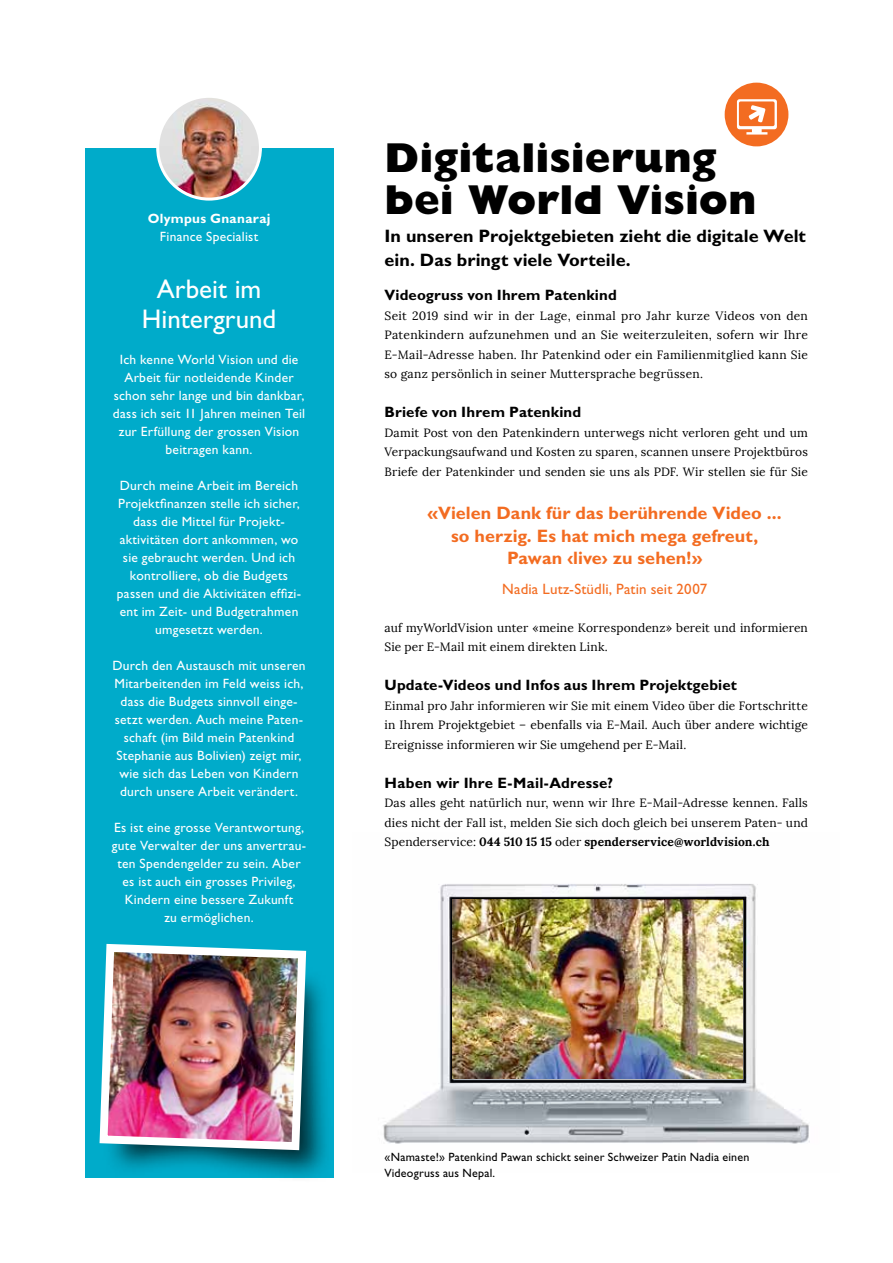
<style>
.page{position:relative;width:893px;height:1263px;background:#fff}
.page>*{position:absolute;margin:0;border:0;box-sizing:border-box;transform-origin:0 0}
.t1{font:800 42px/42px "Gill Sans Std";color:#000}
.t2{font:27px/30px "Gill Sans Std";color:#fff;text-align:center}
.t3{font:700 18px/22.5px "Gill Sans Std";letter-spacing:.005em;color:#f36c21;text-align:center}
.t4{font:700 18px/24px "Gill Sans Std";color:#000}
.t5{font:700 15px "Gill Sans Std";letter-spacing:.01em;color:#000}
.t6{font:15px "Gill Sans Std";letter-spacing:.01em;color:#f36c21}
.t7{font:13.5px/18px "Gill Sans Std";letter-spacing:.02em;color:#fff;text-align:center}
.t8{font:700 13.5px "Gill Sans Std";letter-spacing:.02em;color:#fff}
.t9{font:12px/19.5px "Lora";letter-spacing:.01em;color:#000;text-align:justify}
.t10{font:12px/16.5px "Gill Sans Std";letter-spacing:.02em;color:#000}
.s1{font-weight:700}
</style>
<div class="page">
<img style="left:383px;top:884px;width:427px;height:260px">
<img style="left:452px;top:900px;width:290px;height:179px">
<div style="left:85px;top:148px;width:248px;height:1030px;background:#00abca"></div>
<img style="left:158px;top:96px;width:102px;height:103px;border-radius:51px">
<div style="left:156px;top:95px;width:106px;height:106px;border:3px solid #fff;border-radius:50%"></div>
<div style="left:103px;top:967px;width:230px;height:217px;background:#000;opacity:.75"></div>
<img style="left:99px;top:943px;width:211px;height:211px">
<div style="left:725px;top:83px;width:63px;height:63px;background:#f36c21;border:3px solid #f36c21;border-radius:50%"></div>
<svg style="left:737px;top:99px;width:40px;height:36px"></svg>
<p class="t8" style="left:148px;top:210px;width:124px">Olympus Gnanaraj</p>
<p class="t7" style="left:160px;top:227px;width:100px">Finance Specialist</p>
<h2 class="t2" style="left:142px;top:274px;width:136px">Arbeit im<br>Hintergrund</h2>
<p class="t7" style="left:113px;top:350px;width:194px">Ich kenne World Vision und die<br>Arbeit für notleidende Kinder schon sehr lange und bin dankbar, dass ich seit 11 Jahren meinen Teil zur Erfüllung der grossen Vision beitragen kann.</p>
<p class="t7" style="left:117px;top:476px;width:186px">Durch meine Arbeit im Bereich<br>Projektfinanzen stelle ich sicher, dass die Mittel für Projekt&shy;aktivitäten dort ankommen, wo sie gebraucht werden. Und ich kontrolliere, ob die Budgets passen und die Aktivitäten effizi&shy;ent im Zeit- und Budgetrahmen umgesetzt werden.</p>
<p class="t7" style="left:112px;top:656px;width:195px">Durch den Austausch mit unseren<br>Mitarbeitenden im Feld weiss ich, dass die Budgets sinnvoll einge&shy;setzt werden. Auch meine Paten&shy;schaft (im Bild mein Patenkind<br>Stephanie aus Bolivien) zeigt mir, wie sich das Leben von Kindern durch unsere Arbeit verändert.</p>
<p class="t7" style="left:112px;top:818px;width:196px">Es ist eine grosse Verantwortung, gute Verwalter der uns anvertrau&shy;ten Spendengelder zu sein. Aber es ist auch ein grosses Privileg,<br>Kindern eine bessere Zukunft<br>zu ermöglichen.</p>
<h1 class="t1" style="left:384px;top:137px;width:374px">Digitalisierung bei World Vision</h1>
<h3 class="t4" style="left:384px;top:224px;width:423px">In unseren Projektgebieten zieht die digitale Welt ein. Das bringt viele Vorteile.</h3>
<p class="t5" style="left:384px;top:286px;width:234px">Videogruss von Ihrem Patenkind</p>
<p class="t9" style="left:384px;top:306px;width:425px">Seit 2019 sind wir in der Lage, einmal pro Jahr kurze Videos von den Patenkindern aufzunehmen und an Sie weiterzuleiten, sofern wir Ihre E-Mail-Adresse haben. Ihr Patenkind oder ein Familienmitglied kann Sie so ganz persönlich in seiner Muttersprache begrüssen.</p>
<p class="t5" style="left:384px;top:403px;width:198px">Briefe von Ihrem Patenkind</p>
<p class="t9" style="left:384px;top:423px;width:425px">Damit Post von den Patenkindern unterwegs nicht verloren geht und um Verpackungsaufwand und Kosten zu sparen, scannen unsere Projektbüros Briefe der Patenkinder und senden sie uns als PDF. Wir stellen sie für Sie</p>
<h3 class="t3" style="left:428px;top:502px;width:356px">«Vielen Dank für das berührende Video ... so herzig. Es hat mich mega gefreut,<br>Pawan ‹live› zu sehen!»</h3>
<p class="t6" style="left:502px;top:581px;width:206px">Nadia Lutz-Stüdli, Patin seit 2007</p>
<p class="t9" style="left:384px;top:618px;width:425px">auf myWorldVision unter «meine Korrespondenz» bereit und informieren<br>Sie per E-Mail mit einem direkten Link.</p>
<p class="t5" style="left:384px;top:676px;width:354px">Update-Videos und Infos aus Ihrem Projektgebiet</p>
<p class="t9" style="left:384px;top:696px;width:425px">Einmal pro Jahr informieren wir Sie mit einem Video über die Fortschritte in Ihrem Projektgebiet – ebenfalls via E-Mail. Auch über andere wichtige Ereignisse informieren wir Sie umgehend per E-Mail.</p>
<p class="t5" style="left:384px;top:774px;width:230px">Haben wir Ihre E-Mail-Adresse?</p>
<p class="t9" style="left:384px;top:793px;width:425px">Das alles geht natürlich nur, wenn wir Ihre E-Mail-Adresse kennen. Falls dies nicht der Fall ist, melden Sie sich doch gleich bei unserem Paten- und Spenderservice: <span class="s1">044 510 15 15</span> oder <span class="s1">spenderservice@worldvision.ch</span></p>
<p class="t10" style="left:384px;top:1148px;width:366px">«Namaste!» Patenkind Pawan schickt seiner Schweizer Patin Nadia einen<br>Videogruss aus Nepal.</p>
</div>
